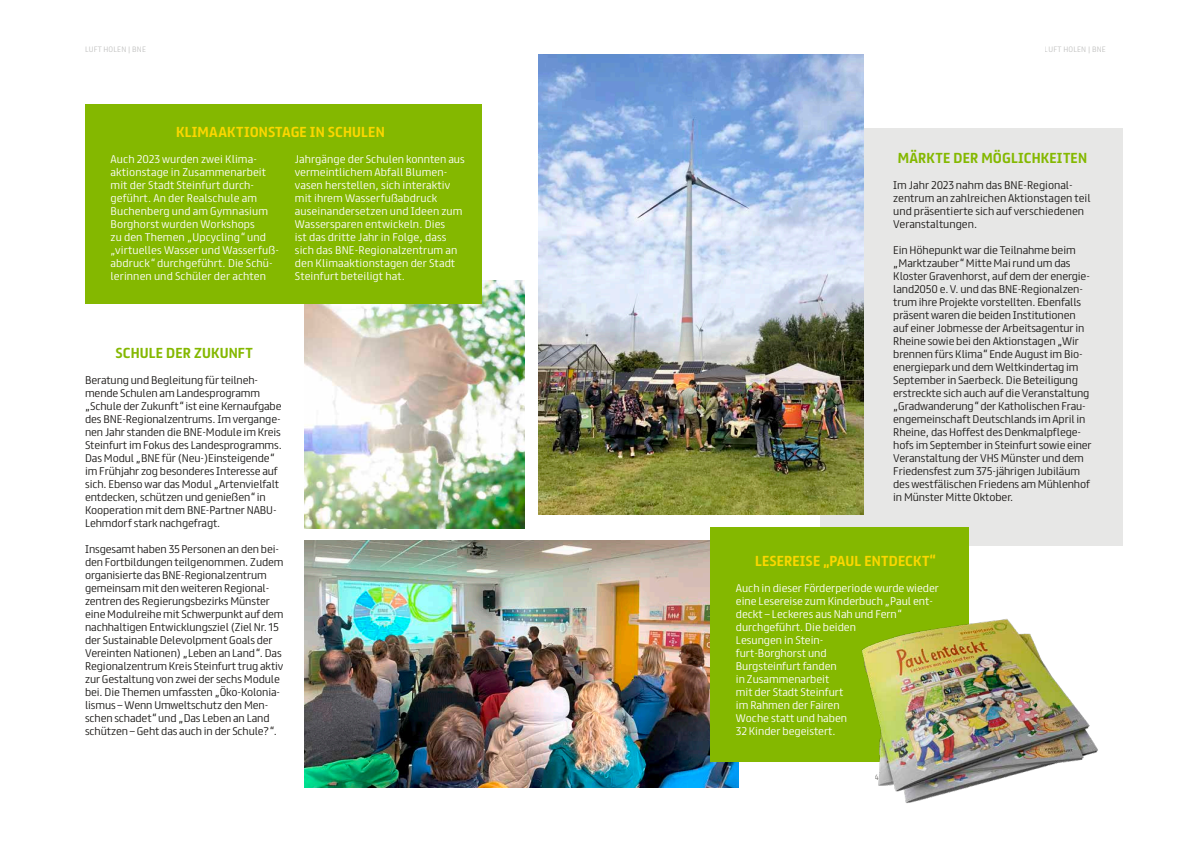
<style>
.page{position:relative;width:1191px;height:842px;background:#fff}
.page>*{position:absolute;margin:0;border:0;box-sizing:border-box;transform-origin:0 0}
.t1{font:700 13px "FS Truman";letter-spacing:.01em;color:#fbd700}
.t2{font:700 13px "FS Truman";letter-spacing:.01em;color:#84b800}
.t3{font:300 10px/13px "FS Truman";letter-spacing:-.01em;color:#1b1917}
.t4{font:300 10px/13px "FS Truman";letter-spacing:.01em;color:#fff}
.t5{font:300 7px "FS Truman";letter-spacing:.025em;color:#c3c3c2}
.t6{font:300 7px "FS Truman";color:#72706e}
</style>
<div class="page">
<img style="left:305px;top:280px;width:219px;height:248px">
<img style="left:305px;top:540px;width:433px;height:247px">
<div style="left:85px;top:105px;width:397px;height:199px;background:#84b800"></div>
<div style="left:820px;top:128px;width:303px;height:418px;background:#e7e7e6"></div>
<img style="left:539px;top:55px;width:324px;height:459px">
<div style="left:709px;top:527px;width:259px;height:234px;background:#84b800"></div>
<img style="left:838px;top:606px;width:260px;height:197px">
<p class="t5" style="left:85px;top:43px;width:57px">Luft holen | BNE</p>
<p class="t5" style="left:1045px;top:43px;width:57px">Luft holen | BNE</p>
<h1 class="t1" style="left:176px;top:121px;width:210px">KLIMAAKTIONSTAGE IN SCHULEN</h1>
<p class="t4" style="left:111px;top:152px;width:170px">Auch 2023 wurden zwei Klima&shy;aktionstage in Zusammenarbeit mit der Stadt Steinfurt durch&shy;geführt. An der Realschule am<br>Buchenberg und am Gymnasium<br>Borghorst wurden Workshops<br>zu den Themen „Upcycling“ und „virtuelles Wasser und Wasserfuß&shy;abdruck“ durchgeführt. Die Schü&shy;lerinnen und Schüler der achten</p>
<h1 class="t2" style="left:898px;top:147px;width:191px">MÄRKTE DER MÖGLICHKEITEN</h1>
<p class="t4" style="left:295px;top:152px;width:171px">Jahrgänge der Schulen konnten aus vermeintlichem Abfall Blumen&shy;vasen herstellen, sich interaktiv mit ihrem Wasserfußabdruck auseinandersetzen und Ideen zum<br>Wassersparen entwickeln. Dies<br>ist das dritte Jahr in Folge, dass sich das BNE-Regionalzentrum an den Klimaaktionstagen der Stadt<br>Steinfurt beteiligt hat.</p>
<p class="t3" style="left:893px;top:178px;width:199px">Im Jahr 2023 nahm das BNE-Regional&shy;zentrum an zahlreichen Aktionstagen teil und präsentierte sich auf verschiedenen Veranstaltungen.</p>
<p class="t3" style="left:893px;top:243px;width:200px">Ein Höhepunkt war die Teilnahme beim „Marktzauber“ Mitte Mai rund um das Kloster Gravenhorst, auf dem der energie&shy;land2050 e.V. und das BNE-Regionalzen&shy;trum ihre Projekte vorstellten. Ebenfalls präsent waren die beiden Institutionen auf einer Jobmesse der Arbeitsagentur in Rheine sowie bei den Aktionstagen „Wir brennen fürs Klima“ Ende August im Bio&shy;energiepark und dem Weltkindertag im September in Saerbeck. Die Beteiligung erstreckte sich auch auf die Veranstaltung „Gradwanderung“ der Katholischen Frau&shy;engemeinschaft Deutschlands im April in Rheine, das Hoffest des Denkmalpflege&shy;hofs im September in Steinfurt sowie einer Veranstaltung der VHS Münster und dem Friedensfest zum 375-jährigen Jubiläum des westfälischen Friedens am Mühlenhof in Münster Mitte Oktober.</p>
<h1 class="t2" style="left:115px;top:342px;width:139px">SCHULE DER ZUKUNFT</h1>
<p class="t3" style="left:85px;top:373px;width:198px">Beratung und Begleitung für teilneh&shy;mende Schulen am Landesprogramm „Schule der Zukunft“ ist eine Kernaufgabe des BNE-Regionalzentrums. Im vergange&shy;nen Jahr standen die BNE-Module im Kreis Steinfurt im Fokus des Landesprogramms.<br>Das Modul „BNE für (Neu-)Einsteigende“ im Frühjahr zog besonderes Interesse auf sich. Ebenso war das Modul „Artenvielfalt entdecken, schützen und genießen“ in Kooperation mit dem BNE-Partner NABU-Lehmdorf stark nachgefragt.</p>
<p class="t3" style="left:85px;top:542px;width:200px">Insgesamt haben 35 Personen an den bei&shy;den Fortbildungen teilgenommen. Zudem organisierte das BNE-Regionalzentrum gemeinsam mit den weiteren Regional&shy;zentren des Regierungsbezirks Münster eine Modulreihe mit Schwerpunkt auf dem nachhaltigen Entwicklungsziel (Ziel Nr. 15 der Sustainable Delevolpment Goals der Vereinten Nationen) „Leben an Land“. Das Regionalzentrum Kreis Steinfurt trug aktiv zur Gestaltung von zwei der sechs Module bei. Die Themen umfassten „Öko-Kolonia&shy;lismus – Wenn Umweltschutz den Men&shy;schen schadet“ und „Das Leben an Land schützen – Geht das auch in der Schule?“.</p>
<h1 class="t1" style="left:755px;top:550px;width:182px">LESEREISE „PAUL ENTDECKT“</h1>
<p class="t4" style="left:736px;top:581px;width:205px">Auch in dieser Förderperiode wurde wieder eine Lesereise zum Kinderbuch „Paul ent&shy;deckt – Leckeres aus Nah und Fern“ durchgeführt. Die beiden<br>Lesungen in Stein-<br>furt-Borghorst und<br>Burgsteinfurt fanden<br>in Zusammenarbeit<br>mit der Stadt Steinfurt<br>im Rahmen der Fairen<br>Woche statt und haben<br>32 Kinder begeistert.</p>
<p class="t6" style="left:875px;top:771px;width:10px">47</p>
</div>
